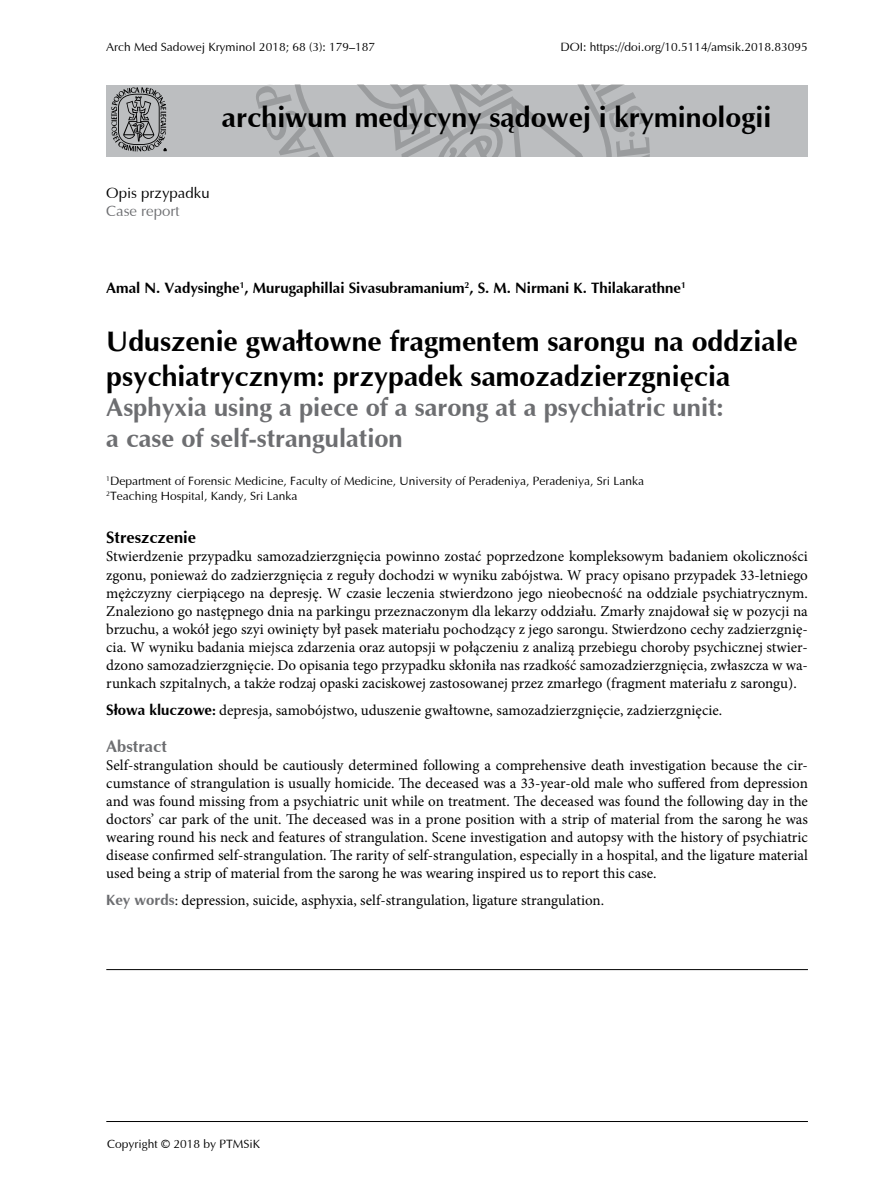
<style>
.page{position:relative;width:893px;height:1191px;background:#fff}
.page>*{position:absolute;margin:0;border:0;box-sizing:border-box;transform-origin:0 0}
.t1{font:700 28.5px/34.2px "Ottawa";color:#000}
.t2{font:700 25.5px/30.6px "Ottawa";color:#6d6e71}
.t3{font:700 16.5px "Ottawa";color:#000}
.t4{font:700 16.5px "Ottawa";color:#6d6e71}
.t5{font:15px/18px "Minion Pro";color:#000;text-align:justify}
.t6{font:700 15px "Ottawa";color:#000}
.t7{font:15px "Ottawa";color:#000}
.t8{font:15px "Ottawa";color:#6d6e71}
.t9{font:12px/14.4px "Ottawa";color:#000}
.s1{font-family:"Ottawa";font-weight:700}
.s2{font-weight:700}
.s3{font-family:"Ottawa";font-weight:700;color:#6d6e71}
</style>
<div class="page">
<hr style="left:106px;top:969px;width:702px;height:1px;background:#000">
<div style="left:106px;top:85px;width:702px;height:71px;background:#bcbec0"></div>
<svg style="left:256px;top:85px;width:394px;height:71px"></svg>
<svg style="left:111px;top:87px;width:56px;height:64px"></svg>
<hr style="left:106px;top:1121px;width:702px;height:1px;background:#000">
<p class="t9" style="left:106px;top:40px;width:270px">Arch Med Sadowej Kryminol 2018; 68 (3): 179–187</p>
<p class="t9" style="left:560px;top:40px;width:249px">DOI: https://doi.org/10.5114/amsik.2018.83095</p>
<h1 class="t1" style="left:222px;top:99px;width:551px">archiwum medycyny sądowej i kryminologii</h1>
<p class="t7" style="left:106px;top:183px;width:105px">Opis przypadku</p>
<p class="t8" style="left:106px;top:202px;width:75px">Case report</p>
<p class="t6" style="left:106px;top:279px;width:581px">Amal N. Vadysinghe<sup>1</sup>, Murugaphillai Sivasubramanium<sup>2</sup>, S. M. Nirmani K. Thilakarathne<sup>1</sup></p>
<h1 class="t1" style="left:106px;top:324px;width:693px">Uduszenie gwałtowne fragmentem sarongu na oddziale psychiatrycznym: przypadek samozadzierzgnięcia</h1>
<h2 class="t2" style="left:106px;top:392px;width:619px">Asphyxia using a piece of a sarong at a psychiatric unit: a case of self-strangulation</h2>
<p class="t9" style="left:106px;top:474px;width:539px"><sup>1</sup>Department of Forensic Medicine, Faculty of Medicine, University of Peradeniya, Peradeniya, Sri Lanka<br><sup>2</sup>Teaching Hospital, Kandy, Sri Lanka</p>
<p class="t3" style="left:106px;top:527px;width:91px">Streszczenie</p>
<p class="t5" style="left:106px;top:548px;width:703px">Stwierdzenie przypadku samozadzierzgnięcia powinno zostać poprzedzone kompleksowym badaniem okoliczności zgonu, ponieważ do zadzierzgnięcia z reguły dochodzi w wyniku zabójstwa. W pracy opisano przypadek 33-letniego mężczyzny cierpiącego na depresję. W czasie leczenia stwierdzono jego nieobecność na oddziale psychiatrycznym.<br>Znaleziono go następnego dnia na parkingu przeznaczonym dla lekarzy oddziału. Zmarły znajdował się w pozycji na brzuchu, a wokół jego szyi owinięty był pasek materiału pochodzący z jego sarongu. Stwierdzono cechy zadzierzgnię&shy;cia. W wyniku badania miejsca zdarzenia oraz autopsji w połączeniu z analizą przebiegu choroby psychicznej stwier&shy;dzono samozadzierzgnięcie. Do opisania tego przypadku skłoniła nas rzadkość samozadzierzgnięcia, zwłaszcza w wa&shy;runkach szpitalnych, a także rodzaj opaski zaciskowej zastosowanej przez zmarłego (fragment materiału z sarongu).</p>
<p class="t5" style="left:106px;top:701px;width:617px"><span class="s1">Słowa kluczowe</span><span class="s2">:</span> depresja, samobójstwo, uduszenie gwałtowne, samozadzierzgnięcie, zadzierzgnięcie.</p>
<p class="t4" style="left:106px;top:736px;width:62px">Abstract</p>
<p class="t5" style="left:106px;top:756px;width:703px">Self-strangulation should be cautiously determined following a comprehensive death investigation because the cir&shy;cumstance of strangulation is usually homicide. The deceased was a 33-year-old male who suffered from depression and was found missing from a psychiatric unit while on treatment. The deceased was found the following day in the doctors’ car park of the unit. The deceased was in a prone position with a strip of material from the sarong he was wearing round his neck and features of strangulation. Scene investigation and autopsy with the history of psychiatric disease confirmed self-strangulation. The rarity of self-strangulation, especially in a hospital, and the ligature material used being a strip of material from the sarong he was wearing inspired us to report this case.</p>
<p class="t5" style="left:106px;top:891px;width:499px"><span class="s3">Key words</span>: depression, suicide, asphyxia, self-strangulation, ligature strangulation.</p>
<p class="t9" style="left:107px;top:1136px;width:155px">Copyright © 2018 by PTMSiK</p>
</div>
